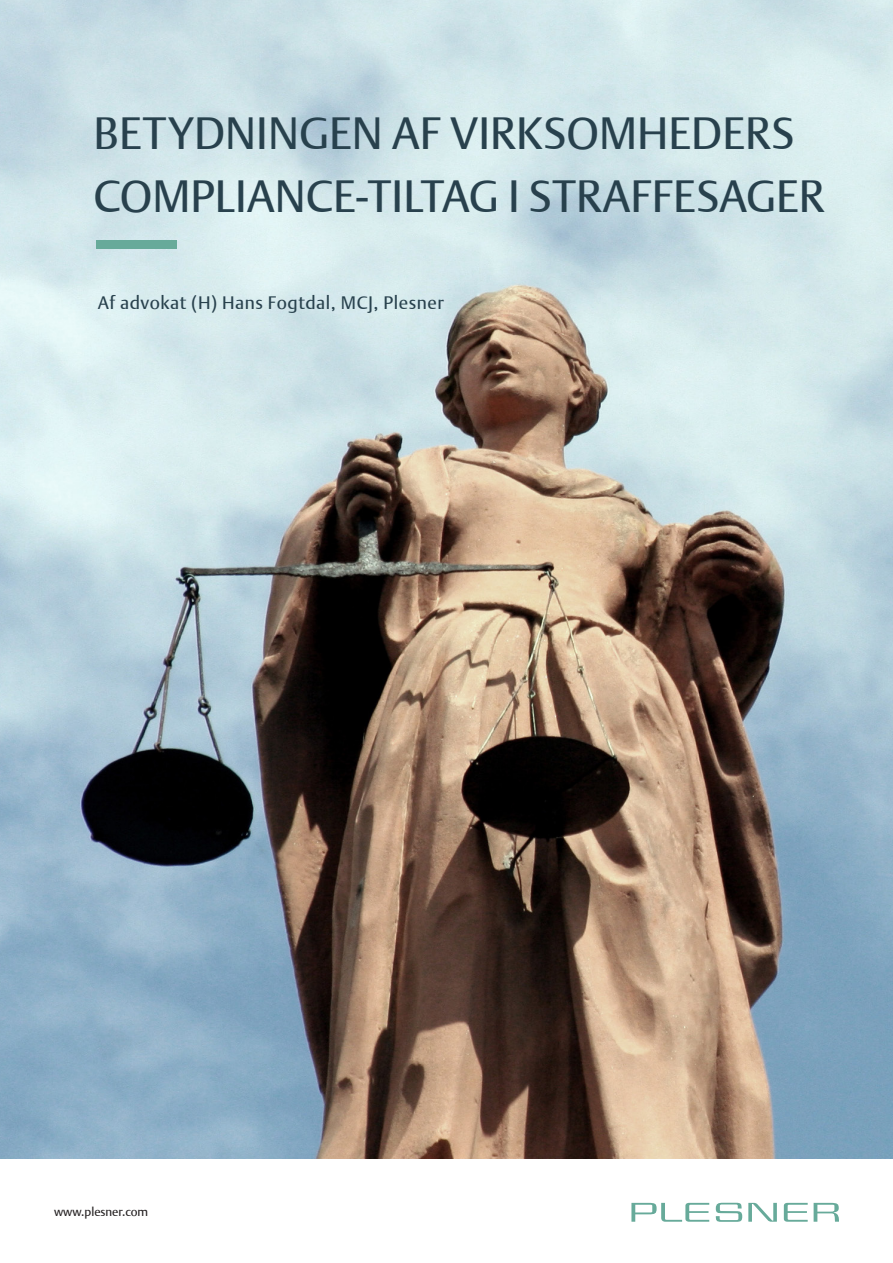
<style>
.page{position:relative;width:893px;height:1263px;background:#fff}
.page>*{position:absolute;margin:0;border:0;box-sizing:border-box;transform-origin:0 0}
.Normal_brød{font:45px/63px "DTL Argo T";color:#28414d}
.Indryk{font:18px "DTL Argo T";letter-spacing:.03em;color:#28414d}
.t1{font:12px "DTL Argo T";color:#231f20}
</style>
<div class="page">
<img style="left:0;top:0;width:893px;height:1159px">
<svg style="left:631px;top:1203px;width:208px;height:19px"></svg>
<div style="left:97px;top:240px;width:80px;height:9px;background:#67aa9a"></div>
<p class="Normal_brød" style="left:94px;top:101px;width:733px">BETYDNINGEN AF VIRKSOMHEDERS<br>COMPLIANCE-TILTAG I STRAFFESAGER</p>
<p class="Indryk" style="left:98px;top:292px;width:347px">Af advokat (H) Hans Fogtdal, MCJ, Plesner</p>
<p class="t1" style="left:54px;top:1205px;width:96px">www.plesner.com</p>
</div>
